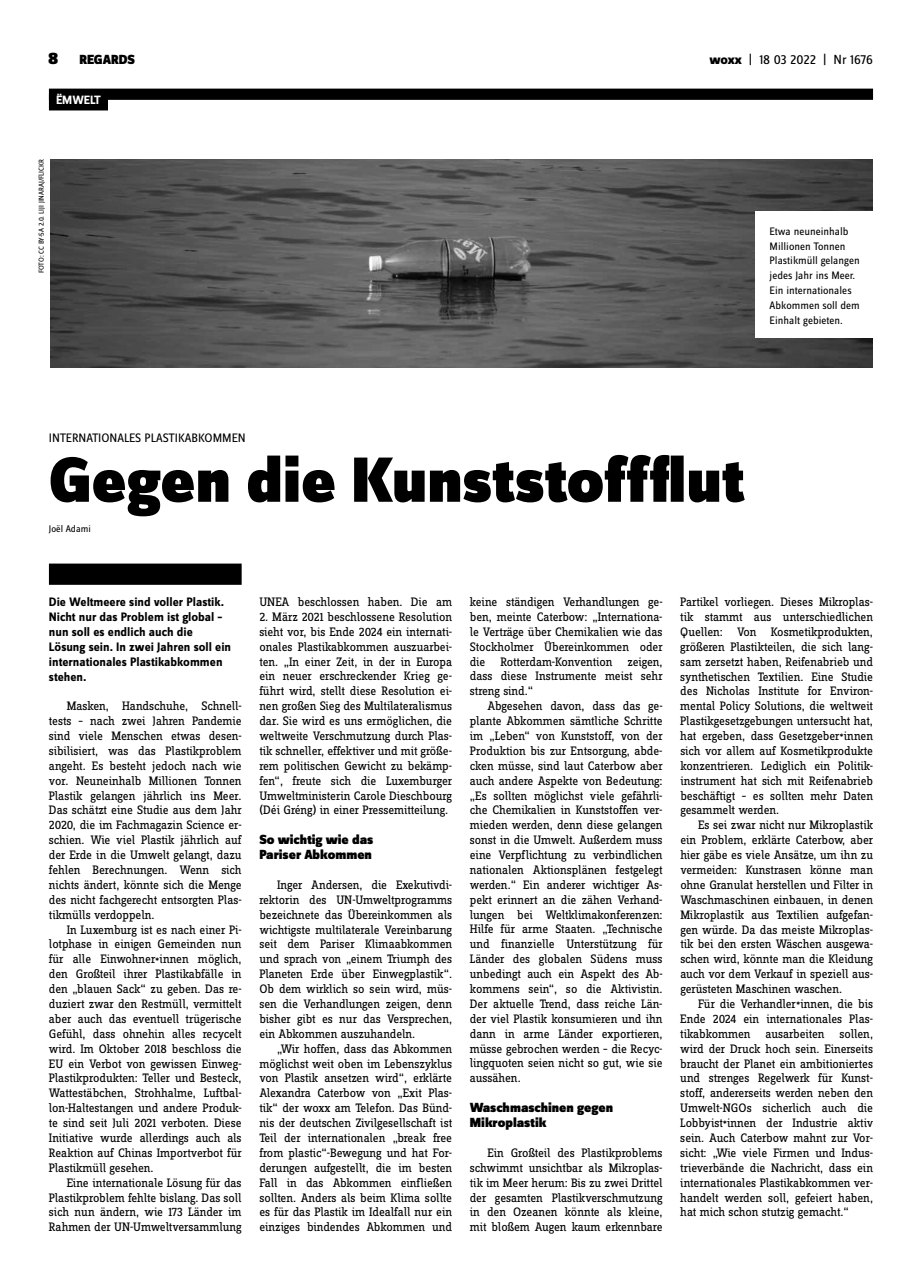
<style>
.page{position:relative;width:922px;height:1276px;background:#fff}
.page>*{position:absolute;margin:0;border:0;box-sizing:border-box;transform-origin:0 0}
.t1{font:900 66.25px "Zine Sans Dis";color:#000}
.t2{font:900 13.75px/14.9px "Zine Sans Dis";color:#000}
.t3{font:13.75px "Zine Sans Dis";letter-spacing:-.01em;color:#000}
.t4{font:12.75px/14.9px "Zine Slab Dis";letter-spacing:-.01em;color:#000;text-align:justify}
.t5{font:700 12.75px/14.9px "Zine Sans Dis";color:#000}
.t6{font:12.75px "Zine Sans Dis";letter-spacing:-.01em;color:#000}
.t7{font:700 12.5px "Zine Sans Dis";color:#fff}
.t8{font:11.25px/14.9px "Zine Sans Dis";color:#000}
.t9{font:10px "Zine Sans Dis";color:#000}
.t10{font:7.5px "Zine Sans Dis";letter-spacing:-.025em;color:#000}
.s1{font-size:17.5px}
.s2{font-weight:800}
</style>
<div class="page">
<div style="left:49px;top:89px;width:823px;height:11px;background:#000"></div>
<div style="left:49px;top:563px;width:192px;height:22px;background:#000"></div>
<img style="left:50px;top:159px;width:822px;height:209px">
<div style="left:49px;top:94px;width:59px;height:16px;background:#000"></div>
<div style="left:755px;top:212px;width:118px;height:126px;background:#fff"></div>
<p class="t2" style="left:48px;top:53px;width:88px"><span class="s1">8</span> REGARDS</p>
<p class="t3" style="left:709px;top:53px;width:165px"><span class="s2">woxx</span> | 18 03 2022 | Nr 1676</p>
<p class="t7" style="left:56px;top:93px;width:46px">ËMWELT</p>
<p class="t10" style="left:38px;top:273px;width:115px;rotate:-90deg">Foto: CC BY-SA 2.0. Liji Jinaraj/flickr</p>
<p class="t8" style="left:769px;top:224px;width:92px">Etwa neuneinhalb<br>M illionen Tonnen<br>Plastikmüll gelangen jedes Jahr ins Meer.<br>Ein internationales<br>Abkommen soll dem<br>Einhalt gebieten.</p>
<p class="t6" style="left:49px;top:432px;width:196px">Internati onales Plasti kabkommen</p>
<h1 class="t1" style="left:49px;top:443px;width:696px">Gegen die Kunststoffflut</h1>
<p class="t9" style="left:49px;top:523px;width:43px">Joël Adami</p>
<p class="t5" style="left:49px;top:595px;width:184px">Die Weltmeere sind voller Plastik.<br>Nicht nur das Problem ist global – nun soll es endlich auch die<br>Lösung sein. In zwei Jahren soll ein internationales Plastikabkommen stehen.</p>
<p class="t4" style="left:49px;top:699px;width:194px;text-indent:18px">Masken, Handschuhe, Schnell&shy;tests – nach zwei Jahren Pandemie sind viele Menschen etwas desen&shy;sibilisiert, was das Plastikproblem angeht. Es besteht jedoch nach wie vor. Neuneinhalb Millionen Tonnen Plastik gelangen jährlich ins Meer.<br>Das schätzt eine Studie aus dem Jahr 2020, die im Fachmagazin Science er&shy;schien. Wie viel Plastik jährlich auf der Erde in die Umwelt gelangt, dazu fehlen Berechnungen. Wenn sich nichts ändert, könnte sich die Menge des nicht fachgerecht entsorgten Plas&shy;tikmülls verdoppeln.</p>
<p class="t4" style="left:49px;top:922px;width:194px;text-indent:18px">In Luxemburg ist es nach einer Pi&shy;lotphase in einigen Gemeinden nun für alle Einwohner<sub>*</sub>innen möglich, den Großteil ihrer Plastikabfälle in den „blauen Sack“ zu geben. Das re&shy;duziert zwar den Restmüll, vermittelt aber auch das eventuell trügerische Gefühl, dass ohnehin alles recycelt wird. Im Oktober 2018 beschloss die EU ein Verbot von gewissen Einweg-Plastikprodukten: Teller und Besteck, Wattestäbchen, Strohhalme, Luftbal&shy;lon-Haltestangen und andere Produk&shy;te sind seit Juli 2021 verboten. Diese Initiative wurde allerdings auch als Reaktion auf Chinas Importverbot für Plastikmüll gesehen.</p>
<p class="t4" style="left:49px;top:1175px;width:194px;text-indent:18px">Eine internationale Lösung für das Plastikproblem fehlte bislang. Das soll sich nun ändern, wie 173 Länder im Rahmen der UN-Umweltversammlung</p>
<p class="t4" style="left:259px;top:595px;width:194px">UNEA beschlossen haben. Die am</p>
<p class="t4" style="left:259px;top:610px;width:194px">2. März 2021 beschlossene Resolution sieht vor, bis Ende 2024 ein internati&shy;onales Plastikabkommen auszuarbei&shy;ten. „In einer Zeit, in der in Europa ein neuer erschreckender Krieg ge&shy;führt wird, stellt diese Resolution ei&shy;nen großen Sieg des Multilateralismus dar. Sie wird es uns ermöglichen, die weltweite Verschmutzung durch Plas&shy;tik schneller, effektiver und mit größe&shy;rem politischen Gewicht zu bekämp&shy;fen“, freute sich die Luxemburger Umweltministerin Carole Dieschbourg (Déi Gréng) in einer Pressemitteilung.</p>
<p class="t2" style="left:259px;top:833px;width:115px">So wichtig wie das<br>Pariser Abkommen</p>
<p class="t4" style="left:259px;top:878px;width:194px;text-indent:18px">Inger Andersen, die Exekutivdi&shy;rektorin des UN-Umweltprogramms bezeichnete das Übereinkommen als wichtigste multilaterale Vereinbarung seit dem Pariser Klimaabkommen und sprach von „einem Triumph des Planeten Erde über Einwegplastik“.<br>Ob dem wirklich so sein wird, müs&shy;sen die Verhandlungen zeigen, denn bisher gibt es nur das Versprechen, ein Abkommen auszuhandeln.</p>
<p class="t4" style="left:259px;top:1041px;width:194px;text-indent:18px">„Wir hoffen, dass das Abkommen möglichst weit oben im Lebenszyklus von Plastik ansetzen wird“, erklärte Alexandra Caterbow von „Exit Plas&shy;tik“ der woxx am Telefon. Das Bünd&shy;nis der deutschen Zivilgesellschaft ist Teil der internationalen „break free from plastic“-Bewegung und hat For&shy;derungen aufgestellt, die im besten Fall in das Abkommen einfließen sollten. Anders als beim Klima sollte es für das Plastik im Idealfall nur ein einziges bindendes Abkommen und</p>
<p class="t4" style="left:469px;top:595px;width:194px">keine ständigen Verhandlungen ge&shy;ben, meinte Caterbow: „Internationa&shy;le Verträge über Chemikalien wie das Stockholmer Übereinkommen oder die Rotterdam-Konvention zeigen, dass diese Instrumente meist sehr streng sind.“</p>
<p class="t4" style="left:469px;top:699px;width:194px;text-indent:18px">Abgesehen davon, dass das ge&shy;plante Abkommen sämtliche Schritte im „Leben“ von Kunststoff, von der Produktion bis zur Entsorgung, abde&shy;cken müsse, sind laut Caterbow aber auch andere Aspekte von Bedeutung: „Es sollten möglichst viele gefährli&shy;che Chemikalien in Kunststoffen ver&shy;mieden werden, denn diese gelangen sonst in die Umwelt. Außerdem muss eine Verpflichtung zu verbindlichen nationalen Aktionsplänen festgelegt werden.“ Ein anderer wichtiger As&shy;pekt erinnert an die zähen Verhand&shy;lungen bei Weltklimakonferenzen:<br>Hilfe für arme Staaten. „Technische und finanzielle Unterstützung für Länder des globalen Südens muss unbedingt auch ein Aspekt des Ab&shy;kommens sein“, so die Aktivistin.<br>Der aktuelle Trend, dass reiche Län&shy;der viel Plastik konsumieren und ihn dann in arme Länder exportieren, müsse gebrochen werden – die Recyc&shy;lingquoten seien nicht so gut, wie sie aussähen.</p>
<p class="t2" style="left:469px;top:1101px;width:145px">Waschmaschinen gegen<br>Mikroplastik</p>
<p class="t4" style="left:469px;top:1145px;width:194px;text-indent:18px">Ein Großteil des Plastikproblems schwimmt unsichtbar als Mikroplas&shy;tik im Meer herum: Bis zu zwei Drittel der gesamten Plastikverschmutzung in den Ozeanen könnte als kleine, mit bloßem Augen kaum erkennbare</p>
<p class="t4" style="left:680px;top:595px;width:194px">Partikel vorliegen. Dieses Mikroplas&shy;tik stammt aus unterschiedlichen Quellen: Von Kosmetikprodukten, größeren Plastikteilen, die sich lang&shy;sam zersetzt haben, Reifenabrieb und synthetischen Textilien. Eine Studie des Nicholas Institute for Environ&shy;mental Policy Solutions, die weltweit Plastikgesetzgebungen untersucht hat, hat ergeben, dass Gesetzgeber<sub>*</sub>innen sich vor allem auf Kosmetikprodukte konzentrieren. Lediglich ein Politik&shy;instrument hat sich mit Reifenabrieb beschäftigt – es sollten mehr Daten gesammelt werden.</p>
<p class="t4" style="left:680px;top:818px;width:194px;text-indent:18px">Es sei zwar nicht nur Mikroplastik ein Problem, erklärte Caterbow, aber hier gäbe es viele Ansätze, um ihn zu vermeiden: Kunstrasen könne man ohne Granulat herstellen und Filter in Waschmaschinen einbauen, in denen Mikroplastik aus Textilien aufgefan&shy;gen würde. Da das meiste Mikroplas&shy;tik bei den ersten Wäschen ausgewa&shy;schen wird, könnte man die Kleidung auch vor dem Verkauf in speziell aus&shy;gerüsteten Maschinen waschen.</p>
<p class="t4" style="left:680px;top:997px;width:194px;text-indent:18px">Für die Verhandler<sub>*</sub>innen, die bis Ende 2024 ein internationales Plas&shy;tikabkommen ausarbeiten sollen, wird der Druck hoch sein. Einerseits braucht der Planet ein ambitioniertes und strenges Regelwerk für Kunst&shy;stoff, andererseits werden neben den Umwelt-NGOs sicherlich auch die Lobbyist<sub>*</sub>innen der Industrie aktiv sein. Auch Caterbow mahnt zur Vor&shy;sicht: „Wie viele Firmen und Indus&shy;trieverbände die Nachricht, dass ein internationales Plastikabkommen ver&shy;handelt werden soll, gefeiert haben, hat mich schon stutzig gemacht.“</p>
</div>
